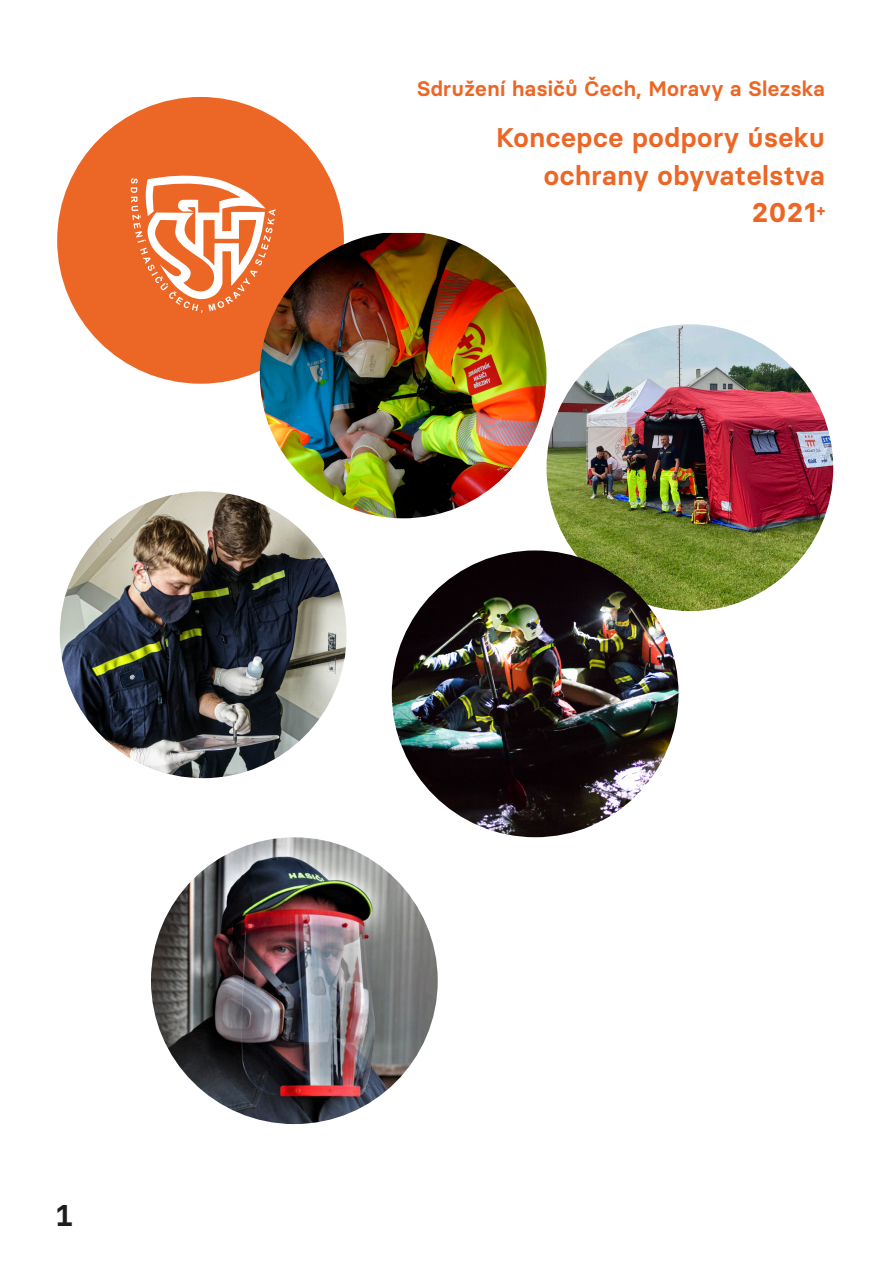
<style>
.page{position:relative;width:893px;height:1263px;background:#fff}
.page>*{position:absolute;margin:0;border:0;box-sizing:border-box;transform-origin:0 0}
.t1{font:600 30px "Basier Circle Mono";color:#1d1d1b}
.t2{font:600 27px/37.5px "Basier Circle";letter-spacing:.02em;color:#ec6726;text-align:right}
.t3{font:600 21px "Basier Circle";letter-spacing:.02em;color:#ec6726}
.s1{font-weight:700}
</style>
<div class="page">
<img style="left:151px;top:837px;width:287px;height:287px;border-radius:143px">
<img style="left:546px;top:324px;width:287px;height:287px;border-radius:143px">
<img style="left:392px;top:550px;width:286px;height:287px;border-radius:143px">
<div style="left:57px;top:97px;width:287px;height:287px;background:#ec6726;border-radius:50%"></div>
<img style="left:260px;top:233px;width:286px;height:285px">
<svg style="left:131px;top:175px;width:145px;height:138px"></svg>
<img style="left:60px;top:491px;width:287px;height:287px;border-radius:143px">
<p class="t3" style="left:417px;top:76px;width:409px">Sdružení hasičů Čech, Moravy a Slezska</p>
<p class="t2" style="left:496px;top:118px;width:330px">Koncepce podpory úseku ochrany obyvatelstva<br><span class="s1">2021</span><sup>+</sup></p>
<p class="t1" style="left:55px;top:1196px;width:20px">1</p>
</div>
